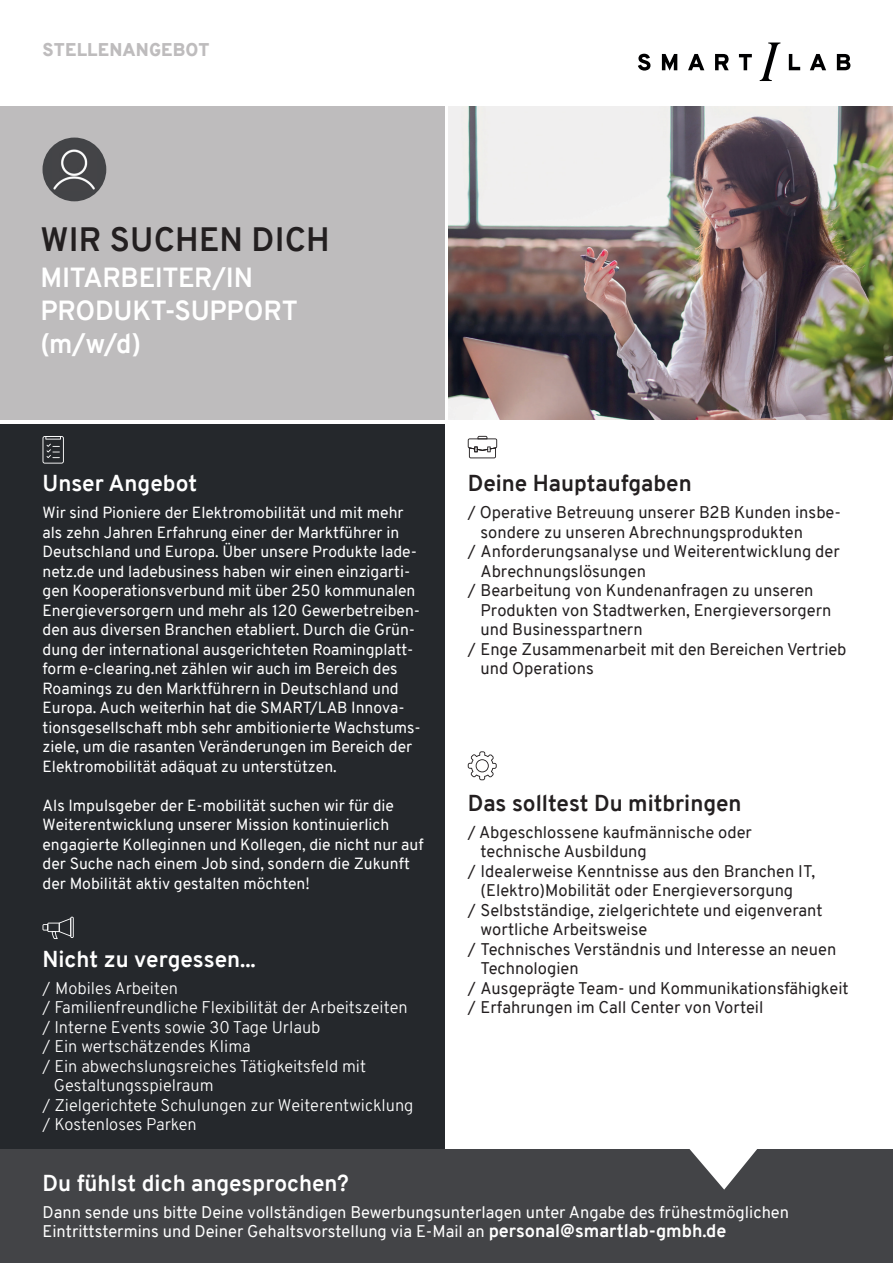
<style>
.page{position:relative;width:893px;height:1263px;background:#fff}
.page>*{position:absolute;margin:0;border:0;box-sizing:border-box;transform-origin:0 0}
.t1{font:700 33px "Overpass";letter-spacing:.005em;color:#231f20}
.t2{font:700 27px/33px "Overpass";letter-spacing:-.01em;color:#fff}
.t3{font:700 22.5px "Overpass";color:#fff}
.t4{font:700 22.5px "Overpass";color:#231f20}
.t5{font:900 18px "Overpass";letter-spacing:.01em;color:#bebcbd}
.t6{font:16.5px "Overpass";color:#231f20}
.t7{font:300 16.5px "Overpass";color:#fff}
.t8{font:16.5px/19.5px "Overpass";color:#fff}
.t9{font:15.75px/19.5px "Overpass";color:#fff}
.s1{font-weight:700;font-size:18px}
</style>
<div class="page">
<div style="left:0;top:106px;width:444px;height:314px;background:#bebcbd"></div>
<img style="left:449px;top:106px;width:444px;height:314px">
<svg style="left:638px;top:54px;width:12px;height:17px"></svg>
<svg style="left:662px;top:54px;width:15px;height:17px"></svg>
<svg style="left:688px;top:54px;width:16px;height:16px"></svg>
<svg style="left:715px;top:54px;width:14px;height:16px"></svg>
<svg style="left:739px;top:54px;width:13px;height:16px"></svg>
<svg style="left:789px;top:54px;width:11px;height:16px"></svg>
<svg style="left:810px;top:54px;width:16px;height:16px"></svg>
<svg style="left:837px;top:54px;width:13px;height:16px"></svg>
<svg style="left:760px;top:43px;width:20px;height:38px"></svg>
<div style="left:0;top:424px;width:444px;height:839px;background:#25282c"></div>
<div style="left:43px;top:138px;width:63px;height:63px;background:#434447;border-radius:50%"></div>
<img style="left:53px;top:149px;width:42px;height:41px">
<div style="left:0;top:1149px;width:893px;height:114px;background:#434447"></div>
<svg style="left:689px;top:1149px;width:68px;height:40px"></svg>
<svg style="left:468px;top:436px;width:29px;height:22px"></svg>
<svg style="left:468px;top:751px;width:29px;height:29px"></svg>
<svg style="left:43px;top:436px;width:21px;height:28px"></svg>
<svg style="left:43px;top:918px;width:27px;height:21px"></svg>
<svg style="left:70px;top:917px;width:4px;height:21px"></svg>
<hr style="left:71px;top:917px;width:2px;height:20px;background:#fff">
<p class="t5" style="left:43px;top:37px;width:168px">STELLENANGEBOT</p>
<h1 class="t1" style="left:41px;top:216px;width:291px">WIR SUCHEN DICH</h1>
<h2 class="t2" style="left:40px;top:261px;width:259px">MITARBEITER/IN<br>PRODUKT-SUPPORT (m/w/d)</h2>
<h3 class="t3" style="left:43px;top:467px;width:156px">Unser Angebot</h3>
<p class="t9" style="left:43px;top:503px;width:380px">Wir sind Pioniere der Elektromobilität und mit mehr als zehn Jahren Erfahrung einer der Marktführer in Deutschland und Europa. Über unsere Produkte lade&shy;netz.de und ladebusiness haben wir einen einzigarti&shy;gen Kooperationsverbund mit über 250 kommunalen Energieversorgern und mehr als 120 Gewerbetreiben&shy;den aus diversen Branchen etabliert. Durch die Grün&shy;dung der international ausgerichteten Roamingplatt&shy;form e-clearing.net zählen wir auch im Bereich des Roamings zu den Marktführern in Deutschland und Europa. Auch weiterhin hat die SMART/LAB Innova&shy;tionsgesellschaft mbh sehr ambitionierte Wachstums&shy;ziele, um die rasanten Veränderungen im Bereich der Elektromobilität adäquat zu unterstützen.</p>
<p class="t9" style="left:43px;top:795px;width:383px">Als Impulsgeber der E-mobilität suchen wir für die Weiterentwicklung unserer Mission kontinuierlich engagierte Kolleginnen und Kollegen, die nicht nur auf der Suche nach einem Job sind, sondern die Zukunft der Mobilität aktiv gestalten möchten!</p>
<h3 class="t3" style="left:43px;top:943px;width:215px">Nicht zu vergessen...</h3>
<p class="t7" style="left:43px;top:976px;width:137px">/ Mobiles Arbeiten</p>
<p class="t7" style="left:43px;top:995px;width:367px">/ Familienfreundliche Flexibilität der Arbeitszeiten</p>
<p class="t7" style="left:43px;top:1015px;width:280px">/ Interne Events sowie 30 Tage Urlaub</p>
<p class="t7" style="left:43px;top:1034px;width:210px">/ Ein wertschätzendes Klima</p>
<p class="t7" style="left:43px;top:1054px;width:325px">/ Ein abwechslungsreiches Tätigkeitsfeld mit</p>
<p class="t7" style="left:54px;top:1073px;width:161px">Gestaltungsspielraum</p>
<p class="t7" style="left:43px;top:1093px;width:373px">/ Zielgerichtete Schulungen zur Weiterentwicklung</p>
<p class="t7" style="left:43px;top:1112px;width:156px">/ Kostenloses Parken</p>
<h3 class="t4" style="left:468px;top:467px;width:226px">Deine Hauptaufgaben</h3>
<p class="t6" style="left:468px;top:500px;width:375px">/ Operative Betreuung unserer B2B Kunden insbe-</p>
<p class="t6" style="left:480px;top:520px;width:324px">sondere zu unseren Abrechnungsprodukten</p>
<p class="t6" style="left:468px;top:539px;width:373px">/ Anforderungsanalyse und Weiterentwicklung der</p>
<p class="t6" style="left:480px;top:559px;width:167px">Abrechnungslösungen</p>
<p class="t6" style="left:468px;top:578px;width:347px">/ Bearbeitung von Kundenanfragen zu unseren</p>
<p class="t6" style="left:480px;top:598px;width:352px">Produkten von Stadtwerken, Energieversorgern</p>
<p class="t6" style="left:480px;top:617px;width:164px">und Businesspartnern</p>
<p class="t6" style="left:468px;top:637px;width:380px">/ Enge Zusammenarbeit mit den Bereichen Vertrieb</p>
<p class="t6" style="left:480px;top:656px;width:115px">und Operations</p>
<h3 class="t4" style="left:468px;top:787px;width:275px">Das solltest Du mitbringen</h3>
<p class="t6" style="left:468px;top:820px;width:286px">/ Abgeschlossene kaufmännische oder</p>
<p class="t6" style="left:480px;top:839px;width:168px">technische Ausbildung</p>
<p class="t6" style="left:468px;top:859px;width:349px">/ Idealerweise Kenntnisse aus den Branchen IT,</p>
<p class="t6" style="left:480px;top:878px;width:314px">(Elektro)Mobilität oder Energieversorgung</p>
<p class="t6" style="left:468px;top:898px;width:356px">/ Selbstständige, zielgerichtete und eigenverant</p>
<p class="t6" style="left:480px;top:917px;width:168px">wortliche Arbeitsweise</p>
<p class="t6" style="left:468px;top:937px;width:370px">/ Technisches Verständnis und Interesse an neuen</p>
<p class="t6" style="left:480px;top:956px;width:100px">Technologien</p>
<p class="t6" style="left:468px;top:976px;width:382px">/ Ausgeprägte Team- und Kommunikationsfähigkeit</p>
<p class="t6" style="left:468px;top:995px;width:297px">/ Erfahrungen im Call Center von Vorteil</p>
<h3 class="t3" style="left:43px;top:1167px;width:308px">Du fühlst dich angesprochen?</h3>
<p class="t8" style="left:43px;top:1202px;width:748px">Dann sende uns bitte Deine vollständigen Bewerbungsunterlagen unter Angabe des frühestmöglichen<br>Eintrittstermins und Deiner Gehaltsvorstellung via E-Mail an <span class="s1">personal@smartlab-gmbh.de</span></p>
<h3 class="t3" style="left:43px;top:1191px;width:264px">www.smartlab-gmbh.com</h3>
</div>
